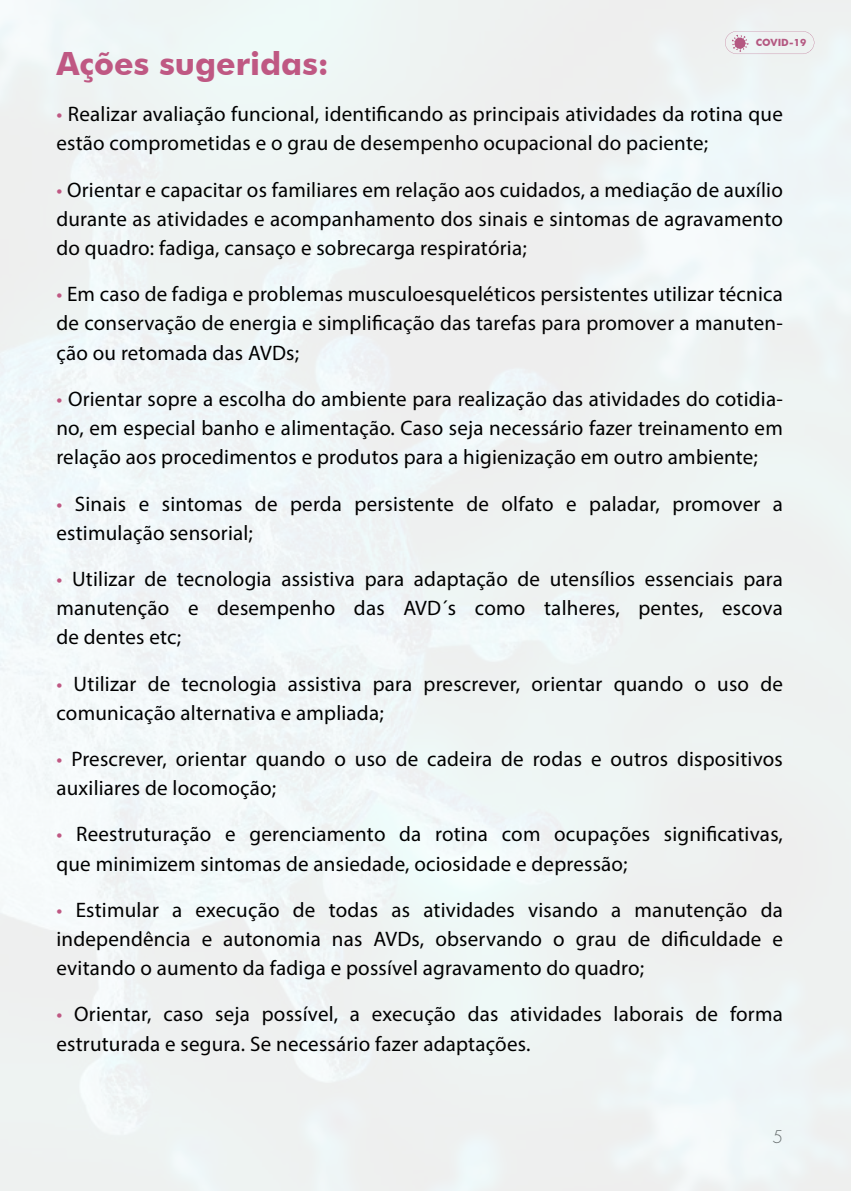
<style>
.page{position:relative;width:851px;height:1191px;background:#fff}
.page>*{position:absolute;margin:0;border:0;box-sizing:border-box;transform-origin:0 0}
.t1{font:700 32px "Futura BT";color:#bf5883}
.t2{font:21px/29.2px "Myriad Pro";letter-spacing:.01em;color:#000}
.t3{font:300 17px "Futura Std";color:#706f6f}
.t4{font:700 10px "Futura BT";color:#b45881}
.s1{color:#bf5883}
</style>
<div class="page">
<svg style="left:725px;top:31px;width:89px;height:23px;background:#e8e5e8"></svg>
<p class="t4" style="left:755px;top:37px;width:52px">COVID-19</p>
<h1 class="t1" style="left:56px;top:44px;width:274px">Ações sugeridas:</h1>
<p class="t2" style="left:56px;top:99px;width:727px"><span class="s1">•</span> Realizar avaliação funcional, identificando as principais atividades da rotina que estão comprometidas e o grau de desempenho ocupacional do paciente;</p>
<p class="t2" style="left:56px;top:175px;width:727px;text-align:justify"><span class="s1">•</span> Orientar e capacitar os familiares em relação aos cuidados, a mediação de auxílio durante as atividades e acompanhamento dos sinais e sintomas de agravamento do quadro: fadiga, cansaço e sobrecarga respiratória;</p>
<p class="t2" style="left:56px;top:279px;width:727px;text-align:justify"><span class="s1">•</span> Em caso de fadiga e problemas musculoesqueléticos persistentes utilizar técnica de conservação de energia e simplificação das tarefas para promover a manuten&shy;ção ou retomada das AVDs;</p>
<p class="t2" style="left:56px;top:384px;width:727px;text-align:justify"><span class="s1">•</span> Orientar sopre a escolha do ambiente para realização das atividades do cotidia&shy;no, em especial banho e alimentação. Caso seja necessário fazer treinamento em relação aos procedimentos e produtos para a higienização em outro ambiente;</p>
<p class="t2" style="left:56px;top:488px;width:728px"><span class="s1">•</span> Sinais e sintomas de perda persistente de olfato e paladar, promover a estimulação sensorial;</p>
<p class="t2" style="left:56px;top:564px;width:728px;text-align:justify"><span class="s1">•</span> Utilizar de tecnologia assistiva para adaptação de utensílios essenciais para manutenção e desempenho das AVD´s como talheres, pentes, escova de dentes etc;</p>
<p class="t2" style="left:56px;top:668px;width:727px"><span class="s1">•</span> Utilizar de tecnologia assistiva para prescrever, orientar quando o uso de comunicação alternativa e ampliada;</p>
<p class="t2" style="left:56px;top:744px;width:727px"><span class="s1">•</span> Prescrever, orientar quando o uso de cadeira de rodas e outros dispositivos auxiliares de locomoção;</p>
<p class="t2" style="left:56px;top:819px;width:728px"><span class="s1">•</span> Reestruturação e gerenciamento da rotina com ocupações significativas, que minimizem sintomas de ansiedade, ociosidade e depressão;</p>
<p class="t2" style="left:56px;top:894px;width:727px;text-align:justify"><span class="s1">•</span> Estimular a execução de todas as atividades visando a manutenção da independência e autonomia nas AVDs, observando o grau de dificuldade e evitando o aumento da fadiga e possível agravamento do quadro;</p>
<p class="t2" style="left:56px;top:999px;width:727px"><span class="s1">•</span> Orientar, caso seja possível, a execução das atividades laborais de forma estruturada e segura. Se necessário fazer adaptações.</p>
<p class="t3" style="left:772px;top:1126px;width:12px">5</p>
</div>
